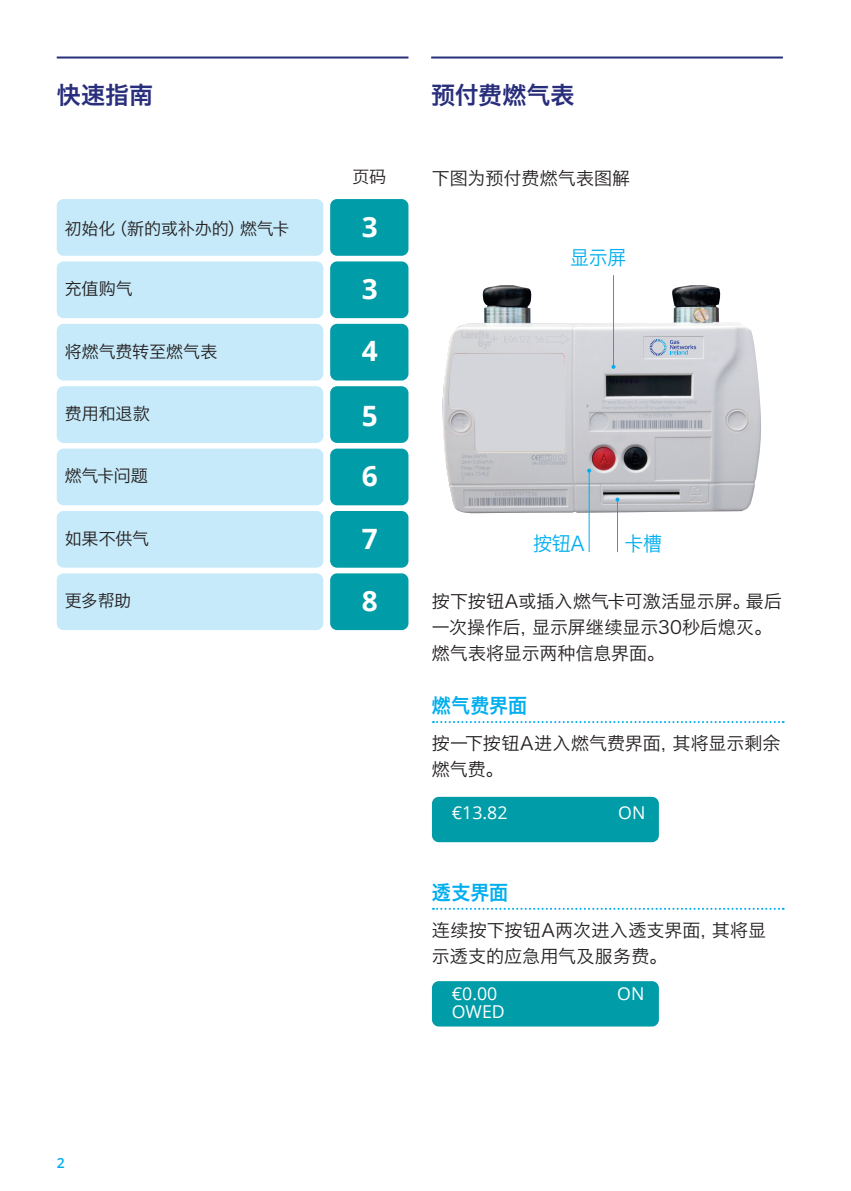
<style>
.page{position:relative;width:851px;height:1191px;background:#fff}
.page>*{position:absolute;margin:0;border:0;box-sizing:border-box;transform-origin:0 0}
.t1{font:700 28px/60.4px "Open Sans";color:#fff}
.t2{font:24px "Hiragino Sans GB W6";color:#292e7c}
.t3{font:20px "Hiragino Sans GB W6";color:#00aeef;scale:.95 1}
.t4{font:20px "Hiragino Sans GB W3";letter-spacing:-.02em;color:#00aeef;scale:.95 1}
.t5{font:18px/26px "Hiragino Sans GB W3";color:#231f20}
.t6{font:17.8px "Open Sans";color:#fff}
.t7{font:17px "Hiragino Sans GB W3";letter-spacing:-.005em;color:#231f20}
.t8{font:600 14px "Open Sans";color:#00aeef}
</style>
<div class="page">
<hr style="left:57px;top:56px;width:351px;height:2px;background:#292e7c">
<hr style="left:431px;top:56px;width:351px;height:2px;background:#292e7c">
<svg style="left:433px;top:721px;width:350px;height:2px"></svg>
<svg style="left:433px;top:907px;width:350px;height:2px"></svg>
<div style="left:432px;top:797px;width:226px;height:45px;background:#009ca7;border-radius:7px"></div>
<div style="left:432px;top:981px;width:226px;height:45px;background:#009ca7;border-radius:7px"></div>
<img style="left:442px;top:285px;width:319px;height:228px">
<hr style="left:588px;top:470px;width:1px;height:82px;background:#00aeef">
<svg style="left:587px;top:468px;width:4px;height:4px"></svg>
<hr style="left:613px;top:275px;width:1px;height:92px;background:#00aeef">
<svg style="left:611px;top:365px;width:4px;height:4px"></svg>
<hr style="left:617px;top:499px;width:1px;height:53px;background:#00aeef">
<svg style="left:615px;top:497px;width:4px;height:4px"></svg>
<div style="left:644px;top:337px;width:57px;height:20px;background:#d4d5db"></div>
<svg style="left:649px;top:339px;width:47px;height:17px"></svg>
<div style="left:57px;top:199px;width:266px;height:57px;background:#c6eafa;border-radius:7px"></div>
<div style="left:57px;top:261px;width:266px;height:57px;background:#c6eafa;border-radius:7px"></div>
<div style="left:57px;top:324px;width:266px;height:56px;background:#c6eafa;border-radius:7px"></div>
<div style="left:57px;top:386px;width:266px;height:57px;background:#c6eafa;border-radius:7px"></div>
<div style="left:57px;top:448px;width:266px;height:57px;background:#c6eafa;border-radius:7px"></div>
<div style="left:57px;top:511px;width:266px;height:56px;background:#c6eafa;border-radius:7px"></div>
<div style="left:57px;top:573px;width:266px;height:57px;background:#c6eafa;border-radius:7px"></div>
<div style="left:330px;top:199px;width:78px;height:57px;background:#009ca7;border-radius:7px"></div>
<div style="left:330px;top:261px;width:78px;height:57px;background:#009ca7;border-radius:7px"></div>
<div style="left:330px;top:324px;width:78px;height:56px;background:#009ca7;border-radius:7px"></div>
<div style="left:330px;top:386px;width:78px;height:57px;background:#009ca7;border-radius:7px"></div>
<div style="left:330px;top:448px;width:78px;height:57px;background:#009ca7;border-radius:7px"></div>
<div style="left:330px;top:511px;width:78px;height:56px;background:#009ca7;border-radius:7px"></div>
<div style="left:330px;top:573px;width:78px;height:57px;background:#009ca7;border-radius:7px"></div>
<svg style="left:449px;top:352px;width:116px;height:100px"></svg>
<h2 class="t2" style="left:57px;top:79px;width:98px">快速指南</h2>
<h2 class="t2" style="left:431px;top:79px;width:145px">预付费燃气表</h2>
<p class="t7" style="left:65px;top:218px;width:226px">初始化（新的或补办的）燃气卡</p>
<p class="t7" style="left:65px;top:278px;width:70px">充值购气</p>
<p class="t7" style="left:65px;top:340px;width:154px">将燃气费转至燃气表</p>
<p class="t7" style="left:65px;top:403px;width:87px">费用和退款</p>
<p class="t7" style="left:65px;top:465px;width:85px">燃气卡问题</p>
<p class="t7" style="left:65px;top:527px;width:86px">如果不供气</p>
<p class="t7" style="left:65px;top:590px;width:68px">更多帮助</p>
<p class="t8" style="left:57px;top:1153px;width:9px">2</p>
<p class="t7" style="left:352px;top:166px;width:35px">页码</p>
<h1 class="t1" style="left:362px;top:196px;width:17px">3</h1>
<h1 class="t1" style="left:362px;top:258px;width:17px">3</h1>
<h1 class="t1" style="left:362px;top:319px;width:17px">4</h1>
<h1 class="t1" style="left:362px;top:384px;width:17px">5<br>6</h1>
<h1 class="t1" style="left:362px;top:508px;width:17px;line-height:61.6px">7<br>8</h1>
<p class="t5" style="left:432px;top:165px;width:200px">下图为预付费燃气表图解</p>
<p class="t4" style="left:570px;top:245px;width:61px">显示屏</p>
<p class="t4" style="left:533px;top:531px;width:56px">按钮A</p>
<p class="t4" style="left:624px;top:531px;width:41px">卡槽</p>
<p class="t5" style="left:432px;top:588px;width:352px">按下按钮A或插入燃气卡可激活显示屏。最后一次操作后，显示屏继续显示30秒后熄灭。燃气表将显示两种信息界面。</p>
<p class="t3" style="left:432px;top:692px;width:102px">燃气费界面</p>
<p class="t5" style="left:432px;top:730px;width:350px">按一下按钮A进入燃气费界面，其将显示剩余燃气费。</p>
<p class="t6" style="left:451px;top:800px;width:57px">€13.82</p>
<p class="t6" style="left:618px;top:800px;width:29px">ON</p>
<p class="t3" style="left:432px;top:879px;width:82px">透支界面</p>
<p class="t5" style="left:432px;top:917px;width:335px">连续按下按钮A两次进入透支界面，其将显示透支的应急用气及服务费。</p>
<p class="t6" style="left:451px;top:981px;width:47px">€0.00</p>
<p class="t6" style="left:617px;top:981px;width:29px">ON</p>
<p class="t6" style="left:451px;top:999px;width:54px">OWED</p>
</div>
